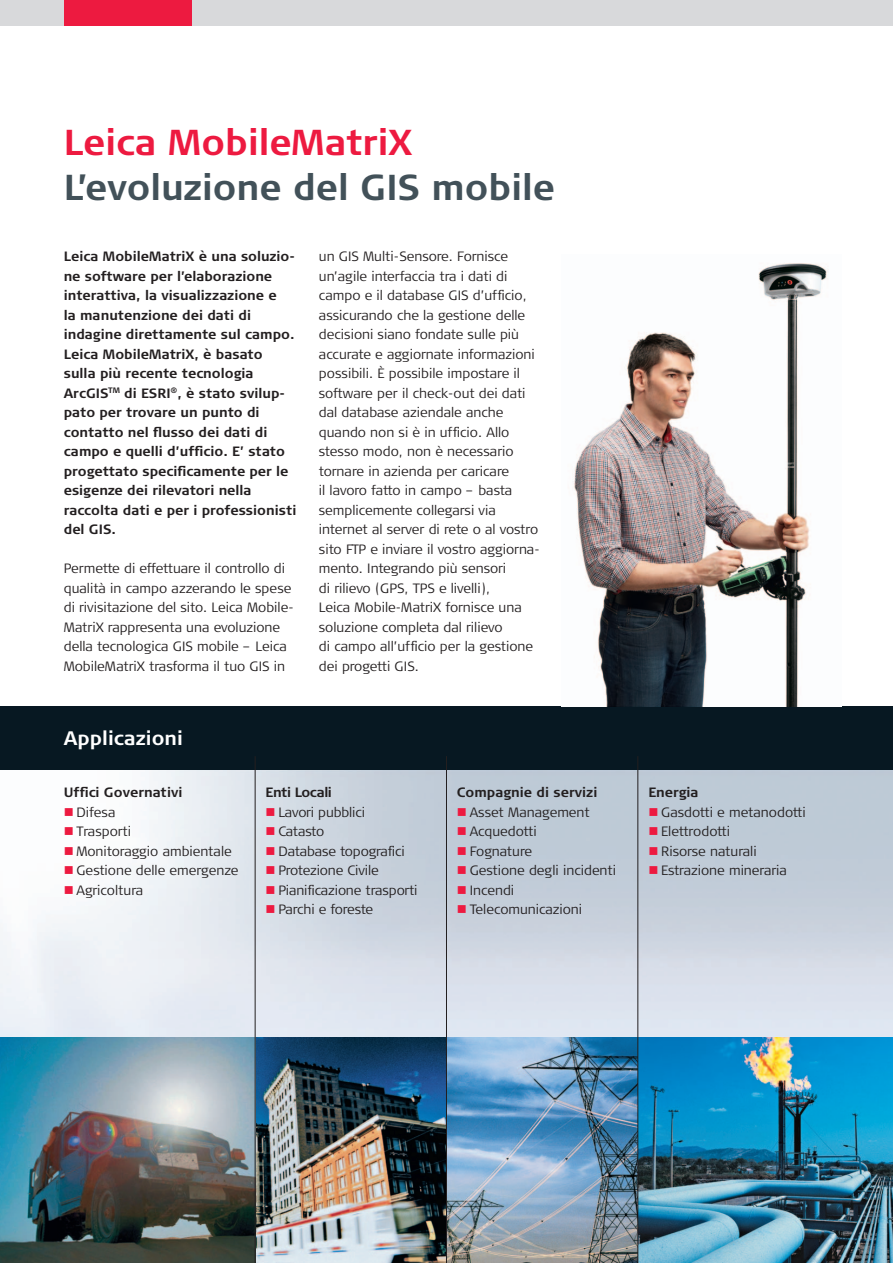
<style>
.page{position:relative;width:893px;height:1263px;background:#fff}
.page>*{position:absolute;margin:0;border:0;box-sizing:border-box;transform-origin:0 0}
.t1{font:700 36px "Signa Column";color:#425159}
.t2{font:700 36px "Signa Column";color:#ed1a40}
.t3{font:700 19.5px "Signa Column";color:#fff}
.t4{font:300 13.5px/19.5px "Signa Column";color:#231f20}
.t5{font:700 13.5px/19.5px "Signa Column";color:#231f20}
.t6{font:300 13.5px "Signa Column";letter-spacing:-.02em;color:#231f20}
.t7{font:700 13.5px "Signa Column";letter-spacing:-.03em;color:#231f20}
.s1{color:#ed1a40}
</style>
<div class="page">
<div style="left:0;top:0;width:893px;height:26px;background:#d8d9db"></div>
<div style="left:64px;top:0;width:127px;height:26px;background:#ed1a40"></div>
<div style="left:0;top:706px;width:893px;height:64px;background:#071822"></div>
<img style="left:0;top:1037px;width:893px;height:226px">
<hr style="left:255px;top:756px;width:1px;height:507px;background:#231f20">
<hr style="left:446px;top:756px;width:1px;height:507px;background:#231f20">
<hr style="left:637px;top:756px;width:1px;height:507px;background:#231f20">
<img style="left:573px;top:263px;width:255px;height:443px">
<h1 class="t2" style="left:64px;top:122px;width:350px">Leica MobileMatriX</h1>
<h1 class="t1" style="left:64px;top:167px;width:493px">L’evoluzione del GIS mobile</h1>
<p class="t5" style="left:64px;top:247px;width:234px">Leica MobileMatriX è una soluzio&shy;ne software per l’elaborazione interattiva, la visualizzazione e<br>la manutenzione dei dati di indagine direttamente sul campo.<br>Leica MobileMatriX, è basato sulla più recente tecnologia<br>ArcGIS<sup>TM</sup> di ESRI<sup>®</sup>, è stato svilup&shy;pato per trovare un punto di contatto nel flusso dei dati di campo e quelli d’ufficio. E’ stato progettato specificamente per le esigenze dei rilevatori nella raccolta dati e per i professionisti del GIS.</p>
<p class="t4" style="left:64px;top:559px;width:232px">Permette di effettuare il controllo di qualità in campo azzerando le spese di rivisitazione del sito. Leica Mobile-MatriX rappresenta una evoluzione della tecnologica GIS mobile – Leica MobileMatriX trasforma il tuo GIS in</p>
<p class="t4" style="left:319px;top:247px;width:222px">un GIS Multi-Sensore. Fornisce un’agile interfaccia tra i dati di campo e il database GIS d’ufficio, assicurando che la gestione delle decisioni siano fondate sulle più accurate e aggiornate informazioni possibili. È possibile impostare il software per il check-out dei dati dal database aziendale anche quando non si è in ufficio. Allo stesso modo, non è necessario tornare in azienda per caricare<br>il lavoro fatto in campo – basta semplicemente collegarsi via internet al server di rete o al vostro sito FTP e inviare il vostro aggiorna&shy;mento. Integrando più sensori<br>di rilievo (GPS, TPS e livelli),<br>Leica Mobile-MatriX fornisce una soluzione completa dal rilievo<br>di campo all’ufficio per la gestione dei progetti GIS.</p>
<h2 class="t3" style="left:64px;top:727px;width:121px">Applicazioni</h2>
<p class="t5" style="left:64px;top:783px;width:120px">Uffici Governativi</p>
<p class="t4" style="left:64px;top:802px;width:53px"><span class="s1">■</span> Difesa</p>
<p class="t4" style="left:64px;top:822px;width:69px"><span class="s1">■</span> Trasporti</p>
<p class="t4" style="left:64px;top:841px;width:169px"><span class="s1">■</span> Monitoraggio ambientale</p>
<p class="t4" style="left:64px;top:861px;width:176px"><span class="s1">■</span> Gestione delle emergenze</p>
<p class="t4" style="left:64px;top:880px;width:81px"><span class="s1">■</span> Agricoltura</p>
<p class="t7" style="left:266px;top:784px;width:68px">Enti Locali</p>
<p class="t4" style="left:266px;top:802px;width:101px"><span class="s1">■</span> Lavori pubblici</p>
<p class="t6" style="left:266px;top:824px;width:60px"><span class="s1">■</span> Catasto</p>
<p class="t4" style="left:266px;top:841px;width:141px"><span class="s1">■</span> Database topografici</p>
<p class="t4" style="left:266px;top:861px;width:115px"><span class="s1">■</span> Protezione Civile</p>
<p class="t4" style="left:266px;top:880px;width:153px"><span class="s1">■</span> Pianificazione trasporti</p>
<p class="t6" style="left:266px;top:902px;width:109px"><span class="s1">■</span> Parchi e foreste</p>
<p class="t5" style="left:457px;top:783px;width:142px">Compagnie di servizi</p>
<p class="t4" style="left:457px;top:802px;width:134px"><span class="s1">■</span> Asset Management</p>
<p class="t4" style="left:457px;top:822px;width:81px"><span class="s1">■</span> Acquedotti</p>
<p class="t4" style="left:457px;top:841px;width:77px"><span class="s1">■</span> Fognature</p>
<p class="t4" style="left:457px;top:861px;width:160px"><span class="s1">■</span> Gestione degli incidenti</p>
<p class="t4" style="left:457px;top:880px;width:59px"><span class="s1">■</span> Incendi</p>
<p class="t4" style="left:457px;top:900px;width:127px"><span class="s1">■</span> Telecomunicazioni</p>
<p class="t5" style="left:648px;top:782px;width:52px">Energia</p>
<p class="t4" style="left:648px;top:802px;width:159px"><span class="s1">■</span> Gasdotti e metanodotti</p>
<p class="t4" style="left:648px;top:822px;width:83px"><span class="s1">■</span> Elettrodotti</p>
<p class="t4" style="left:648px;top:841px;width:110px"><span class="s1">■</span> Risorse naturali</p>
<p class="t4" style="left:648px;top:861px;width:140px"><span class="s1">■</span> Estrazione mineraria</p>
</div>
